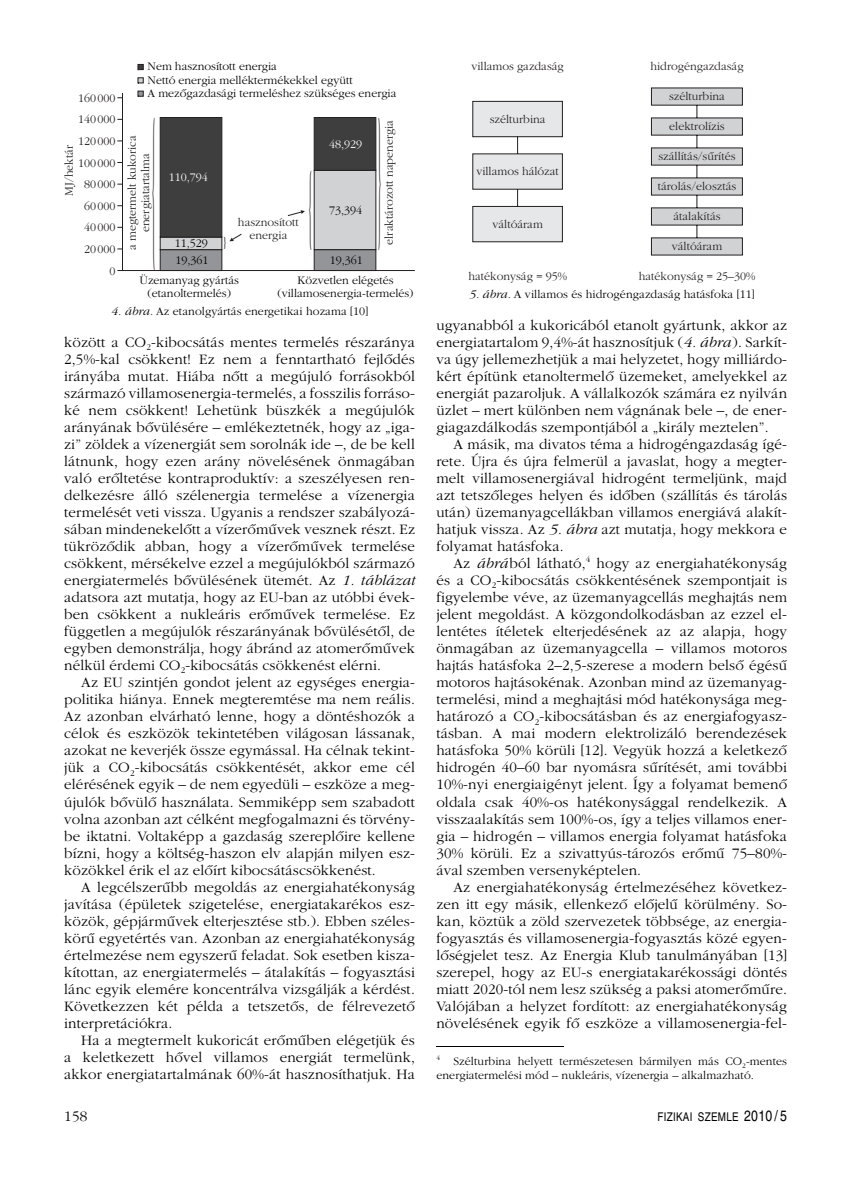
<style>
.page{position:relative;width:851px;height:1183px;background:#fff}
.page>*{position:absolute;margin:0;border:0;box-sizing:border-box;transform-origin:0 0}
.t1{font:300 195.9px "Garamond";color:#231f20;scale:.06 1}
.t2{font:300 170.1px "Garamond";color:#231f20;scale:.07 1}
.t3{font:300 15.9px "Garamond";color:#231f20;scale:.75 1}
.t4{font:300 15px/17px "Garamond";letter-spacing:.01em;color:#000;text-align:justify}
.t5{font:300 12px/21.6px "Garamond";color:#231f20;text-align:center}
.t6{font:300 12px/13.6px "Garamond";letter-spacing:.005em;color:#000}
.t7{font:300 12px/13.4px "Garamond";color:#010202;text-align:center}
.t8{font:12px "Helvetica";letter-spacing:.025em;color:#000;scale:.82 1}
.t9{font:300 12px "Garamond";color:#fff}
.s1{font-size:101.55px}
.s2{font-style:italic}
.s3{font-size:15px}
</style>
<div class="page">
<div style="left:160px;top:249px;width:62px;height:22px;background:#939598;border:1px solid #231f20"></div>
<div style="left:314px;top:249px;width:62px;height:22px;background:#939598;border:1px solid #231f20"></div>
<div style="left:314px;top:170px;width:62px;height:80px;background:#d1d2d4;border:1px solid #231f20"></div>
<div style="left:160px;top:237px;width:62px;height:13px;background:#d1d2d4;border:1px solid #231f20"></div>
<div style="left:314px;top:117px;width:62px;height:54px;background:#3e3e3f;border:1px solid #231f20"></div>
<div style="left:160px;top:117px;width:62px;height:120px;background:#3e3e3f;border:1px solid #231f20"></div>
<hr style="left:122px;top:270px;width:293px;height:1px;background:#231f20">
<hr style="left:122px;top:93px;width:1px;height:177px;background:#231f20">
<svg style="left:137px;top:90px;width:7px;height:7px"></svg>
<svg style="left:137px;top:77px;width:7px;height:7px"></svg>
<svg style="left:137px;top:64px;width:7px;height:6px"></svg>
<svg style="left:229px;top:210px;width:76px;height:31px"></svg>
<svg style="left:650px;top:87px;width:93px;height:169px"></svg>
<svg style="left:472px;top:100px;width:91px;height:142px"></svg>
<hr style="left:436px;top:1046px;width:127px;height:1px;background:#000">
<p class="t5" style="left:78px;top:88px;width:39px;text-align:right">160 000<br>140 000<br>120 000<br>100 000<br>80 000<br>60 000<br>40 000<br>20 000<br>0</p>
<p class="t5" style="left:59px;top:195px;width:52px;rotate:-90deg">MJ/hektár</p>
<p class="t7" style="left:148px;top:61px;width:250px;text-align:left">Nem hasznosított energia<br>Nettó energia melléktermékekkel együtt<br>A mezõgazdasági termeléshez szükséges energia</p>
<h1 class="t1" style="left:152px;top:116px;width:2662px">{ <span class="s1">{</span></h1>
<h2 class="t2" style="left:381px;top:251px;width:46px;rotate:-180deg">{</h2>
<p class="t5" style="left:379px;top:244px;width:126px;rotate:-90deg">elraktározott napenergia</p>
<p class="t5" style="left:126px;top:250px;width:116px;line-height:13.4px;rotate:-90deg">a megtermelt kukorica energiatartalma</p>
<p class="t9" style="left:329px;top:140px;width:35px">48,929</p>
<p class="t9" style="left:169px;top:172px;width:41px">110,794</p>
<p class="t7" style="left:329px;top:205px;width:35px">73,394</p>
<p class="t5" style="left:238px;top:216px;width:62px;line-height:13.4px">hasznosított energia</p>
<p class="t3" style="left:227px;top:249px;width:6px;rotate:-180deg">{</p>
<p class="t7" style="left:175px;top:237px;width:35px">11,529</p>
<p class="t7" style="left:175px;top:254px;width:35px">19,361</p>
<p class="t7" style="left:330px;top:255px;width:35px">19,361</p>
<p class="t7" style="left:140px;top:274px;width:101px">Üzemanyag gyártás (etanoltermelés)</p>
<p class="t7" style="left:277px;top:274px;width:138px">Közvetlen elégetés (villamosenergia-termelés)</p>
<p class="t6" style="left:111px;top:305px;width:259px"><span class="s2">4. ábra.</span> Az etanolgyártás energetikai hozama [10]</p>
<p class="t4" style="left:64px;top:335px;width:352px">között a CO<sub>2</sub>-kibocsátás mentes termelés részaránya</p>
<p class="t4" style="left:64px;top:352px;width:352px">2,5%-kal csökkent! Ez nem a fenntartható fejlôdés irányába mutat. Hiába nôtt a megújuló forrásokból származó villamosenergia-termelés, a fosszilis forráso&shy;ké nem csökkent! Lehetünk büszkék a megújulók arányának bôvülésére – emlékeztetnék, hogy az „iga&shy;zi” zöldek a vízenergiát sem sorolnák ide –, de be kell látnunk, hogy ezen arány növelésének önmagában való erôltetése kontraproduktív: a szeszélyesen ren&shy;delkezésre álló szélenergia termelése a vízenergia termelését veti vissza. Ugyanis a rendszer szabályozá&shy;sában mindenekelôtt a vízerômûvek vesznek részt. Ez tükrözôdik abban, hogy a vízerômûvek termelése csökkent, mérsékelve ezzel a megújulókból származó energiatermelés bôvülésének ütemét. Az <span class="s2">1. táblázat </span>adatsora azt mutatja, hogy az EU-ban az utóbbi évek&shy;ben csökkent a nukleáris erômûvek termelése. Ez független a megújulók részarányának bôvülésétôl, de egyben demonstrálja, hogy ábránd az atomerômûvek nélkül érdemi CO<sub>2</sub>-kibocsátás csökkenést elérni.</p>
<p class="t4" style="left:64px;top:675px;width:352px;text-indent:17px">Az EU szintjén gondot jelent az egységes energia&shy;politika hiánya. Ennek megteremtése ma nem reális.<br>Az azonban elvárható lenne, hogy a döntéshozók a célok és eszközök tekintetében világosan lássanak, azokat ne keverjék össze egymással. Ha célnak tekint&shy;jük a CO<sub>2</sub>-kibocsátás csökkentését, akkor eme cél elérésének egyik – de nem egyedüli – eszköze a meg&shy;újulók bôvülô használata. Semmiképp sem szabadott volna azonban azt célként megfogalmazni és törvény&shy;be iktatni. Voltaképp a gazdaság szereplôire kellene bízni, hogy a költség-haszon elv alapján milyen esz&shy;közökkel érik el az elôírt kibocsátáscsökkenést.</p>
<p class="t4" style="left:64px;top:879px;width:352px;text-indent:17px">A legcélszerûbb megoldás az energiahatékonyság javítása (épületek szigetelése, energiatakarékos esz&shy;közök, gépjármûvek elterjesztése stb.). Ebben széles&shy;körû egyetértés van. Azonban az energiahatékonyság értelmezése nem egyszerû feladat. Sok esetben kisza&shy;kítottan, az energiatermelés – átalakítás – fogyasztási lánc egyik elemére koncentrálva vizsgálják a kérdést.<br>Következzen két példa a tetszetôs, de félrevezetô interpretációkra.</p>
<p class="t4" style="left:64px;top:1032px;width:352px;text-indent:17px">Ha a megtermelt kukoricát erômûben elégetjük és a keletkezett hôvel villamos energiát termelünk, akkor energiatartalmának 60%-át hasznosíthatjuk. Ha</p>
<p class="t5" style="left:471px;top:57px;width:94px">villamos gazdaság</p>
<p class="t5" style="left:490px;top:109px;width:57px">szélturbina</p>
<p class="t5" style="left:476px;top:162px;width:84px">villamos hálózat</p>
<p class="t5" style="left:492px;top:214px;width:52px">váltóáram</p>
<p class="t5" style="left:468px;top:267px;width:100px">hatékonyság = 95%</p>
<p class="t5" style="left:650px;top:57px;width:95px">hidrogéngazdaság</p>
<p class="t5" style="left:669px;top:87px;width:57px">szélturbina</p>
<p class="t5" style="left:669px;top:117px;width:57px">elektrolízis</p>
<p class="t5" style="left:658px;top:147px;width:79px">szállítás/sûrítés</p>
<p class="t5" style="left:658px;top:177px;width:80px">tárolás/elosztás</p>
<p class="t5" style="left:673px;top:207px;width:49px">átalakítás</p>
<p class="t5" style="left:672px;top:237px;width:52px">váltóáram</p>
<p class="t5" style="left:639px;top:267px;width:118px">hatékonyság = 25–30%</p>
<p class="t6" style="left:469px;top:288px;width:288px"><span class="s2">5. ábra.</span> A villamos és hidrogéngazdaság hatásfoka [11]</p>
<p class="t4" style="left:436px;top:318px;width:352px">ugyanabból a kukoricából etanolt gyártunk, akkor az energiatartalom 9,4%-át hasznosítjuk (<span class="s2">4. ábra</span>). Sarkít&shy;va úgy jellemezhetjük a mai helyzetet, hogy milliárdo&shy;kért építünk etanoltermelô üzemeket, amelyekkel az energiát pazaroljuk. A vállalkozók számára ez nyilván üzlet – mert különben nem vágnának bele –, de ener&shy;giagazdálkodás szempontjából a „király meztelen”.</p>
<p class="t4" style="left:436px;top:437px;width:352px;text-indent:17px">A másik, ma divatos téma a hidrogéngazdaság ígé&shy;rete. Újra és újra felmerül a javaslat, hogy a megter&shy;melt villamosenergiával hidrogént termeljünk, majd azt tetszôleges helyen és idôben (szállítás és tárolás után) üzemanyagcellákban villamos energiává alakít&shy;hatjuk vissza. Az <span class="s2">5. ábra</span> azt mutatja, hogy mekkora e folyamat hatásfoka.</p>
<p class="t4" style="left:453px;top:556px;width:335px">Az <span class="s2">ábrá</span>ból látható,<sup>4</sup> hogy az energiahatékonyság</p>
<p class="t4" style="left:436px;top:573px;width:352px">és a CO<sub>2</sub>-kibocsátás csökkentésének szempontjait is figyelembe véve, az üzemanyagcellás meghajtás nem jelent megoldást. A közgondolkodásban az ezzel el&shy;lentétes ítéletek elterjedésének az az alapja, hogy önmagában az üzemanyagcella – villamos motoros hajtás hatásfoka 2–2,5-szerese a modern belsô égésû motoros hajtásokénak. Azonban mind az üzemanyag&shy;termelési, mind a meghajtási mód hatékonysága meg&shy;határozó a CO<sub>2</sub>-kibocsátásban és az energiafogyasz&shy;tásban. A mai modern elektrolizáló berendezések hatásfoka 50% körüli [12]. Vegyük hozzá a keletkezô hidrogén 40–60 bar nyomásra sûrítését, ami további 10%-nyi energiaigényt jelent. Így a folyamat bemenô oldala csak 40%-os hatékonysággal rendelkezik. A visszaalakítás sem 100%-os, így a teljes villamos ener&shy;gia – hidrogén – villamos energia folyamat hatásfoka 30% körüli. Ez a szivattyús-tározós erômû 75–80%- ával szemben versenyképtelen.</p>
<p class="t4" style="left:436px;top:879px;width:352px;text-indent:17px">Az energiahatékonyság értelmezéséhez következ&shy;zen itt egy másik, ellenkezô elôjelû körülmény. So&shy;kan, köztük a zöld szervezetek többsége, az energia&shy;fogyasztás és villamosenergia-fogyasztás közé egyen&shy;lôségjelet tesz. Az Energia Klub tanulmányában [13] szerepel, hogy az EU-s energiatakarékossági döntés miatt 2020-tól nem lesz szükség a paksi atomerômûre.<br>Valójában a helyzet fordított: az energiahatékonyság növelésének egyik fô eszköze a villamosenergia-fel-</p>
<p class="t6" style="left:436px;top:1055px;width:352px"><sup>4</sup> Szélturbina helyett természetesen bármilyen más CO<sub>2</sub>-mentes energiatermelési mód – nukleáris, vízenergia – alkalmazható.</p>
<p class="t4" style="left:64px;top:1109px;width:25px">158</p>
<p class="t8" style="left:657px;top:1112px;width:159px">FIZIKAI SZEMLE <span class="s3">2010/ 5</span></p>
</div>
